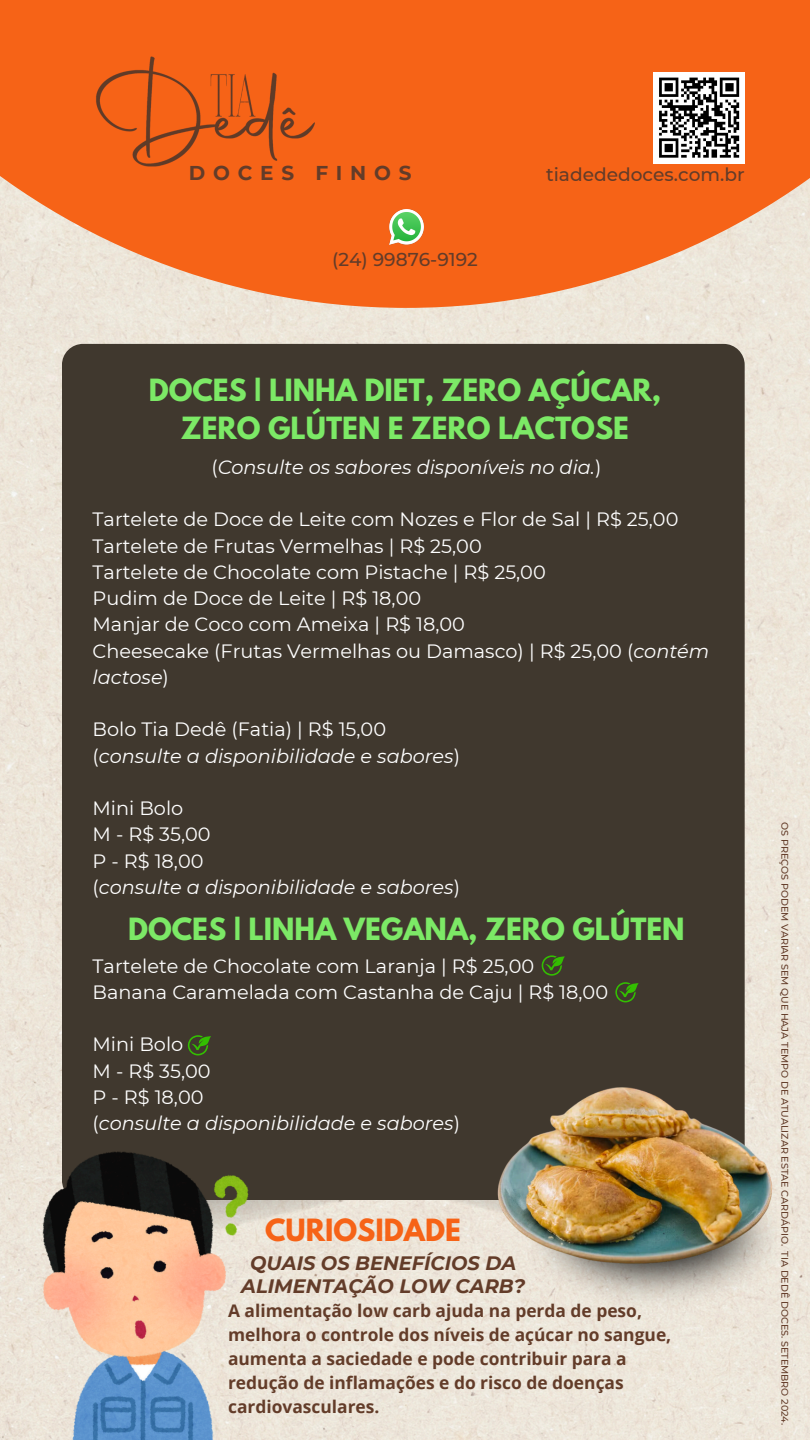
<style>
.page{position:relative;width:810px;height:1440px;background:#fff}
.page>*{position:absolute;margin:0;border:0;box-sizing:border-box;transform-origin:0 0}
.t1{font:700 27.1px/37.8px "League Spartan";color:#7ce966;text-align:center}
.t2{font:700 27.1px "League Spartan";color:#f66317}
.t3{font:700 20px "Montserrat";letter-spacing:.39em;color:#633c29}
.t4{font:italic 700 19.4px/23.2px "Montserrat";color:#633c29;text-align:center}
.t5{font:19.3px/26.2px "Montserrat";color:#fff}
.t6{font:italic 19.3px/26.2px "Montserrat";color:#fff}
.t7{font:500 18.6px "Montserrat";color:#633c29}
.t8{font:700 17.4px/24.2px "Open Sans";color:#633c29}
.t9{font:500 9.6px "Montserrat";color:#633c29}
.s1{font-style:normal}
.s2{font-style:italic}
</style>
<div class="page">
<div style="left:0;top:308px;width:810px;height:1132px;background:#ede6da"></div>
<svg style="left:0;top:0;width:810px;height:308px;background:#f47836"></svg>
<img style="left:248px;top:1200px;width:463px;height:207px">
<div style="left:62px;top:344px;width:683px;height:856px;background:#40382e"></div>
<img style="left:68px;top:50px;width:263px;height:123px">
<div style="left:654px;top:72px;width:91px;height:91px;background:#fff"></div>
<svg style="left:659px;top:77px;width:81px;height:81px"></svg>
<img style="left:389px;top:210px;width:34px;height:34px">
<img style="left:530px;top:1275px;width:246px;height:38px">
<svg style="left:542px;top:955px;width:23px;height:21px"></svg>
<svg style="left:615px;top:982px;width:24px;height:20px"></svg>
<svg style="left:188px;top:1035px;width:23px;height:20px"></svg>
<img style="left:43px;top:1152px;width:205px;height:288px">
<img style="left:482px;top:1066px;width:313px;height:209px">
<p class="t3" style="left:189px;top:161px;width:224px">DOCES FINOS</p>
<p class="t7" style="left:546px;top:163px;width:200px">tiadededoces.com.br</p>
<h1 class="t7" style="left:332px;top:248px;width:147px">(24) 99876-9192</h1>
<p class="t1" style="left:149px;top:375px;width:514px">DOCES | LINHA DIET, ZERO AÇÚCAR,<br>ZERO GLÚTEN E ZERO LACTOSE</p>
<h3 class="t6" style="left:211px;top:454px;width:392px"><span class="s1">(</span>Consulte os sabores disponíveis no dia.<span class="s1">)</span></h3>
<p class="t5" style="left:93px;top:506px;width:618px">Tartelete de Doce de Leite com Nozes e Flor de Sal | R$ 25,00<br>Tartelete de Frutas Vermelhas | R$ 25,00<br>Tartelete de Chocolate com Pistache | R$ 25,00<br>Pudim de Doce de Leite | R$ 18,00<br>Manjar de Coco com Ameixa | R$ 18,00<br>Cheesecake (Frutas Vermelhas ou Damasco) | R$ 25,00 (<span class="s2">contém lactose</span>)</p>
<h3 class="t6" style="left:93px;top:716px;width:369px"><span class="s1">Bolo Tia Dedê (Fatia) | R$ 15,00 (</span>consulte a disponibilidade e sabores<span class="s1">)</span></h3>
<p class="t6" style="left:93px;top:795px;width:369px"><span class="s1">Mini Bolo<br>M - R$ 35,00<br>P - R$ 18,00<br>(</span>consulte a disponibilidade e sabores<span class="s1">)</span></p>
<p class="t1" style="left:128px;top:914px;width:558px">DOCES | LINHA VEGANA, ZERO GLÚTEN</p>
<h1 class="t5" style="left:93px;top:953px;width:517px">Tartelete de Chocolate com Laranja | R$ 25,00<br>Banana Caramelada com Castanha de Caju | R$ 18,00</h1>
<h4 class="t6" style="left:93px;top:1031px;width:369px"><span class="s1">Mini Bolo<br>M - R$ 35,00<br>P - R$ 18,00<br>(</span>consulte a disponibilidade e sabores<span class="s1">)</span></h4>
<h4 class="t2" style="left:265px;top:1217px;width:197px">CURIOSIDADE</h4>
<h4 class="t4" style="left:241px;top:1251px;width:285px">QUAIS OS BENEFÍCIOS DA<br>ALIMENTAÇÃO LOW CARB?</h4>
<h4 class="t8" style="left:228px;top:1298px;width:445px">A alimentação low carb ajuda na perda de peso, melhora o controle dos níveis de açúcar no sangue, aumenta a saciedade e pode contribuir para a redução de inflamações e do risco de doenças cardiovasculares.</h4>
<h2 class="t9" style="left:791px;top:822px;width:604px;rotate:90deg">OS PREÇOS PODEM VARIAR SEM QUE HAJA TEMPO DE ATUALIZAR ESTAE CARDÁPIO. TIA DEDÊ DOCES. SETEMBRO 2024.</h2>
</div>
